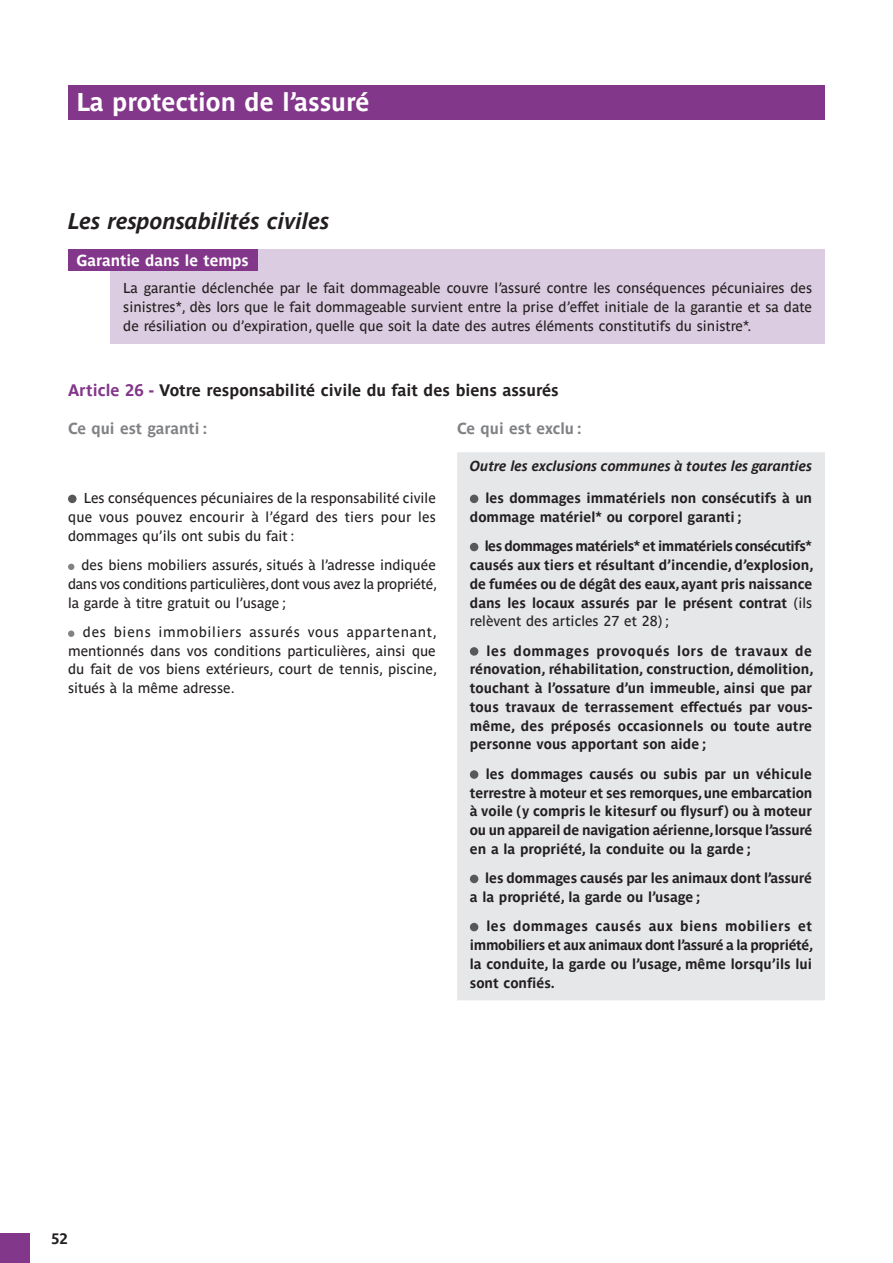
<style>
.page{position:relative;width:893px;height:1263px;background:#fff}
.page>*{position:absolute;margin:0;border:0;box-sizing:border-box;transform-origin:0 0}
.t1{font:700 25.5px "Parisine Ptf";color:#fff}
.t2{font:italic 700 22.5px "Parisine Ptf";color:#231f20}
.t3{font:700 16.5px "Parisine Ptf";color:#231f20}
.t4{font:700 15.75px "Parisine Ptf";color:#808285}
.t5{font:700 15.75px "Parisine Ptf";color:#fff}
.t6{font:700 15px "Parisine Ptf";color:#231f20}
.t7{font:700 14.25px/18.8px "Parisine Ptf";color:#231f20;text-align:justify}
.t8{font:14.25px/18.8px "Parisine Ptf";color:#231f20;text-align:justify}
.t9{font:italic 700 14.25px "Parisine Ptf";color:#231f20}
.s1{color:#83378a}
.s2{font-weight:400}
</style>
<div class="page">
<div style="left:0;top:1233px;width:30px;height:30px;background:#83378a"></div>
<div style="left:68px;top:85px;width:757px;height:34px;background:#83378a"></div>
<div style="left:111px;top:249px;width:714px;height:95px;background:#dccce1"></div>
<div style="left:68px;top:249px;width:189px;height:22px;background:#83378a"></div>
<div style="left:457px;top:452px;width:368px;height:548px;background:#e6e7e9"></div>
<div style="left:68px;top:495px;width:9px;height:8px;background:#57585a;border-radius:50%"></div>
<svg style="left:68px;top:564px;width:6px;height:6px"></svg>
<div style="left:68px;top:630px;width:6px;height:7px;background:#808285;border-radius:50%"></div>
<div style="left:470px;top:495px;width:8px;height:8px;background:#57585a;border-radius:50%"></div>
<div style="left:470px;top:543px;width:8px;height:8px;background:#57585a;border-radius:50%"></div>
<div style="left:470px;top:647px;width:8px;height:9px;background:#57585a;border-radius:50%"></div>
<div style="left:470px;top:770px;width:8px;height:9px;background:#57585a;border-radius:50%"></div>
<div style="left:470px;top:875px;width:8px;height:8px;background:#57585a;border-radius:50%"></div>
<div style="left:470px;top:923px;width:8px;height:8px;background:#57585a;border-radius:50%"></div>
<h1 class="t1" style="left:77px;top:83px;width:295px">La protection de l’assuré</h1>
<h2 class="t2" style="left:68px;top:204px;width:263px">Les responsabilités civiles</h2>
<p class="t5" style="left:77px;top:248px;width:174px">Garantie dans le temps</p>
<p class="t8" style="left:123px;top:278px;width:690px">La garantie déclenchée par le fait dommageable couvre l’assuré contre les conséquences pécuniaires des sinistres*, dès lors que le fait dommageable survient entre la prise d’effet initiale de la garantie et sa date de résiliation ou d’expiration, quelle que soit la date des autres éléments constitutifs du sinistre*.</p>
<p class="t3" style="left:68px;top:378px;width:492px"><span class="s1">Article 26 -</span> Votre responsabilité civile du fait des biens assurés</p>
<p class="t4" style="left:68px;top:417px;width:141px">Ce qui est garanti :</p>
<p class="t4" style="left:457px;top:417px;width:126px">Ce qui est exclu :</p>
<p class="t9" style="left:470px;top:456px;width:344px">Outre les exclusions communes à toutes les garanties</p>
<p class="t8" style="left:68px;top:487px;width:370px;text-indent:16px">Les conséquences pécuniaires de la responsabilité civile que vous pouvez encourir à l’égard des tiers pour les dommages qu’ils ont subis du fait :</p>
<p class="t8" style="left:68px;top:554px;width:370px;text-indent:14px">des biens mobiliers assurés, situés à l’adresse indiquée dans vos conditions particulières, dont vous avez la propriété, la garde à titre gratuit ou l’usage ;</p>
<p class="t8" style="left:68px;top:621px;width:370px;text-indent:15px">des biens immobiliers assurés vous appartenant, mentionnés dans vos conditions particulières, ainsi que du fait de vos biens extérieurs, court de tennis, piscine, situés à la même adresse.</p>
<p class="t7" style="left:470px;top:487px;width:344px;text-indent:16px">les dommages immatériels non consécutifs à un dommage matériel* ou corporel garanti ;</p>
<p class="t7" style="left:470px;top:536px;width:345px;text-indent:15px">les dommages matériels* et immatériels consécutifs* causés aux tiers et résultant d’incendie, d’explosion, de fumées ou de dégât des eaux, ayant pris naissance dans les locaux assurés par le présent contrat <span class="s2">(ils relèvent des articles 27 et 28) ;</span></p>
<p class="t7" style="left:470px;top:640px;width:345px;text-indent:17px">les dommages provoqués lors de travaux de rénovation, réhabilitation, construction, démolition, touchant à l’ossature d’un immeuble, ainsi que par tous travaux de terrassement effectués par vous&shy;même, des préposés occasionnels ou toute autre personne vous apportant son aide ;</p>
<p class="t7" style="left:470px;top:763px;width:344px;text-indent:16px">les dommages causés ou subis par un véhicule terrestre à moteur et ses remorques, une embarcation à voile (y compris le kitesurf ou flysurf) ou à moteur ou un appareil de navigation aérienne, lorsque l’assuré en a la propriété, la conduite ou la garde ;</p>
<p class="t7" style="left:470px;top:867px;width:344px;text-indent:15px">les dommages causés par les animaux dont l’assuré a la propriété, la garde ou l’usage ;</p>
<p class="t7" style="left:470px;top:916px;width:345px;text-indent:17px">les dommages causés aux biens mobiliers et immobiliers et aux animaux dont l’assuré a la propriété, la conduite, la garde ou l’usage, même lorsqu’ils lui sont confiés.</p>
<p class="t6" style="left:51px;top:1227px;width:18px">52</p>
</div>
